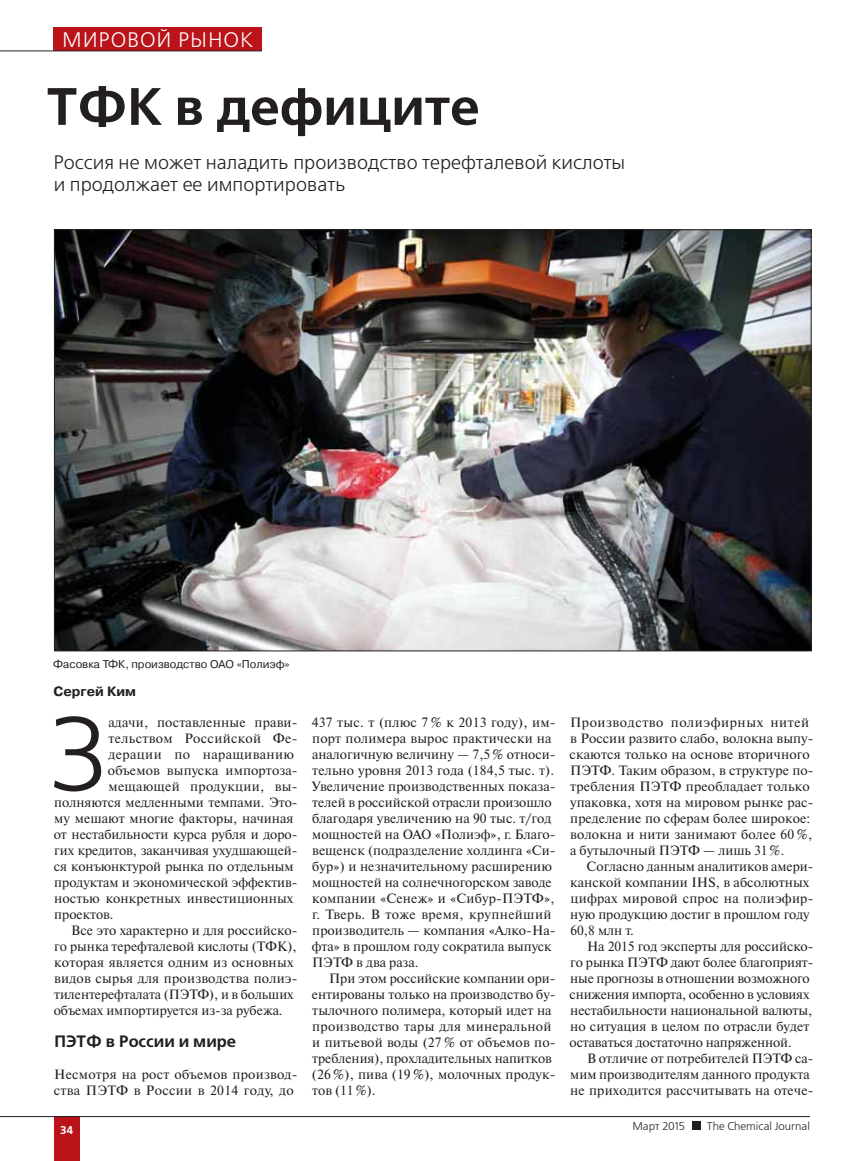
<style>
.page{position:relative;width:864px;height:1161px;background:#fff}
.page>*{position:absolute;margin:0;border:0;box-sizing:border-box;transform-origin:0 0}
.t1{font:105.15px "Free Set C";color:#231f20}
.t2{font:700 52.5px "Free Set C";color:#231f20}
.t3{font:21px "Free Set C";letter-spacing:.04em;color:#fff}
.t4{font:19.5px/22.5px "Free Set C";color:#231f20}
.t5{font:700 16.5px "Free Set C";color:#231f20}
.t6{font:13.5px/16px "Newton C";color:#231f20}
.t7{font:13.5px/16px "Newton C";letter-spacing:.02em;color:#231f20}
.t8{font:13.5px "Newton C";letter-spacing:.025em;color:#231f20}
.t9{font:700 13.5px "Pragmatica C";color:#231f20}
.t10{font:11.25px "Pragmatica C";color:#231f20}
.t11{font:11.25px "Free Set C";color:#231f20}
.t12{font:700 11.25px "Free Set C";color:#fff}
</style>
<div class="page">
<img style="left:56px;top:231px;width:753px;height:418px">
<div style="left:54px;top:1116px;width:26px;height:45px;background:#ba1319"></div>
<hr style="left:0;top:1116px;width:54px;height:1px;background:#231f20">
<hr style="left:54px;top:1116px;width:755px;height:1px;background:#231f20">
<div style="left:691px;top:1121px;width:9px;height:9px;background:#231f20"></div>
<div style="left:54px;top:27px;width:208px;height:24px;background:#ba1319"></div>
<hr style="left:0;top:51px;width:54px;height:1px;background:#231f20">
<hr style="left:54px;top:51px;width:208px;height:1px;background:#231f20">
<h3 class="t3" style="left:62px;top:32px;width:192px">МИРОВОЙ РЫНОК</h3>
<h2 class="t2" style="left:47px;top:87px;width:434px">ТФК в дефиците</h2>
<h3 class="t4" style="left:53px;top:153px;width:573px">Россия не может наладить производство терефталевой кислоты и продолжает ее импортировать</h3>
<p class="t10" style="left:53px;top:660px;width:238px">Фасовка ТФК, производство ОАО «Полиэф»</p>
<p class="t9" style="left:54px;top:686px;width:84px">Сергей Ким</p>
<h1 class="t1" style="left:52px;top:716px;width:55px">З</h1>
<p class="t6" style="left:108px;top:715px;width:191px">адачи, поставленные прави-</p>
<p class="t8" style="left:108px;top:733px;width:190px">тельством Российской Фе-</p>
<p class="t8" style="left:108px;top:749px;width:187px">дерации по наращиванию</p>
<p class="t6" style="left:108px;top:763px;width:191px">объемов выпуска импортоза-</p>
<p class="t7" style="left:108px;top:779px;width:190px">мещающей продукции, вы-</p>
<p class="t6" style="left:54px;top:795px;width:245px">полняются медленными темпами. Это-</p>
<p class="t6" style="left:54px;top:811px;width:241px">му мешают многие факторы, начиная</p>
<p class="t6" style="left:54px;top:827px;width:245px">от нестабильности курса рубля и доро-</p>
<p class="t6" style="left:54px;top:843px;width:245px">гих кредитов, заканчивая ухудшающей-</p>
<p class="t6" style="left:54px;top:859px;width:241px">ся конъюнктурой рынка по отдельным</p>
<p class="t6" style="left:54px;top:875px;width:245px">продуктам и экономической эффектив-</p>
<p class="t6" style="left:54px;top:892px;width:240px">ностью конкретных инвестиционных</p>
<p class="t6" style="left:54px;top:908px;width:61px">проектов.</p>
<p class="t6" style="left:71px;top:924px;width:228px">Все это характерно и для российско-</p>
<p class="t6" style="left:54px;top:940px;width:244px">го рынка терефталевой кислоты (ТФК),</p>
<p class="t6" style="left:54px;top:956px;width:240px">которая является одним из основных</p>
<p class="t6" style="left:54px;top:972px;width:245px">видов сырья для производства полиэ-</p>
<p class="t6" style="left:54px;top:988px;width:240px">тилентерефталата (ПЭТФ), и в больших</p>
<p class="t6" style="left:54px;top:1004px;width:230px">объемах импортируется из-за рубежа.</p>
<p class="t5" style="left:54px;top:1035px;width:183px">ПЭТФ в России и мире</p>
<p class="t7" style="left:54px;top:1068px;width:245px">Несмотря на рост объемов производ&shy;ства ПЭТФ в России в 2014 году, до</p>
<p class="t6" style="left:311px;top:715px;width:245px">437 тыс. т (плюс 7 % к 2013 году), им&shy;порт полимера вырос практически на аналогичную величину — 7,5 % относи&shy;тельно уровня 2013 года (184,5 тыс. т).<br>Увеличение производственных показа&shy;телей в российской отрасли произошло благодаря увеличению на 90 тыс. т/год мощностей на ОАО «Полиэф», г. Благо&shy;вещенск (подразделение холдинга «Си&shy;бур») и незначительному расширению мощностей на солнечногорском заводе компании «Сенеж» и «Сибур-ПЭТФ», г. Тверь. В тоже время, крупнейший производитель — компания «Алко-На&shy;фта» в прошлом году сократила выпуск ПЭТФ в два раза.</p>
<p class="t6" style="left:312px;top:972px;width:245px;text-indent:17px">При этом российские компании ори&shy;ентированы только на производство бу&shy;тылочного полимера, который идет на производство тары для минеральной и питьевой воды (27 % от объемов по&shy;требления), прохладительных напитков (26 %), пива (19 %), молочных продук&shy;тов (11 %).</p>
<p class="t6" style="left:569px;top:715px;width:245px">Производство полиэфирных нитей в России развито слабо, волокна выпу&shy;скаются только на основе вторичного ПЭТФ. Таким образом, в структуре по&shy;требления ПЭТФ преобладает только упаковка, хотя на мировом рынке рас&shy;пределение по сферам более широкое: волокна и нити занимают более 60 %, а бутылочный ПЭТФ — лишь 31 %.</p>
<p class="t6" style="left:570px;top:859px;width:245px;text-indent:16px">Согласно данным аналитиков амери&shy;канской компании IHS, в абсолютных цифрах мировой спрос на полиэфир&shy;ную продукцию достиг в прошлом году<br>60,8 млн т.</p>
<p class="t6" style="left:569px;top:940px;width:245px;text-indent:17px">На 2015 год эксперты для российско&shy;го рынка ПЭТФ дают более благоприят&shy;ные прогнозы в отношении возможного снижения импорта, особенно в условиях нестабильности национальной валюты, но ситуация в целом по отрасли будет оставаться достаточно напряженной.</p>
<p class="t6" style="left:570px;top:1052px;width:245px;text-indent:17px">В отличие от потребителей ПЭТФ са&shy;мим производителям данного продукта не приходится рассчитывать на отече-</p>
<p class="t12" style="left:60px;top:1125px;width:15px">34</p>
<p class="t11" style="left:632px;top:1122px;width:54px">Март 2015</p>
<p class="t11" style="left:706px;top:1122px;width:104px">The Chemical Journal</p>
</div>
